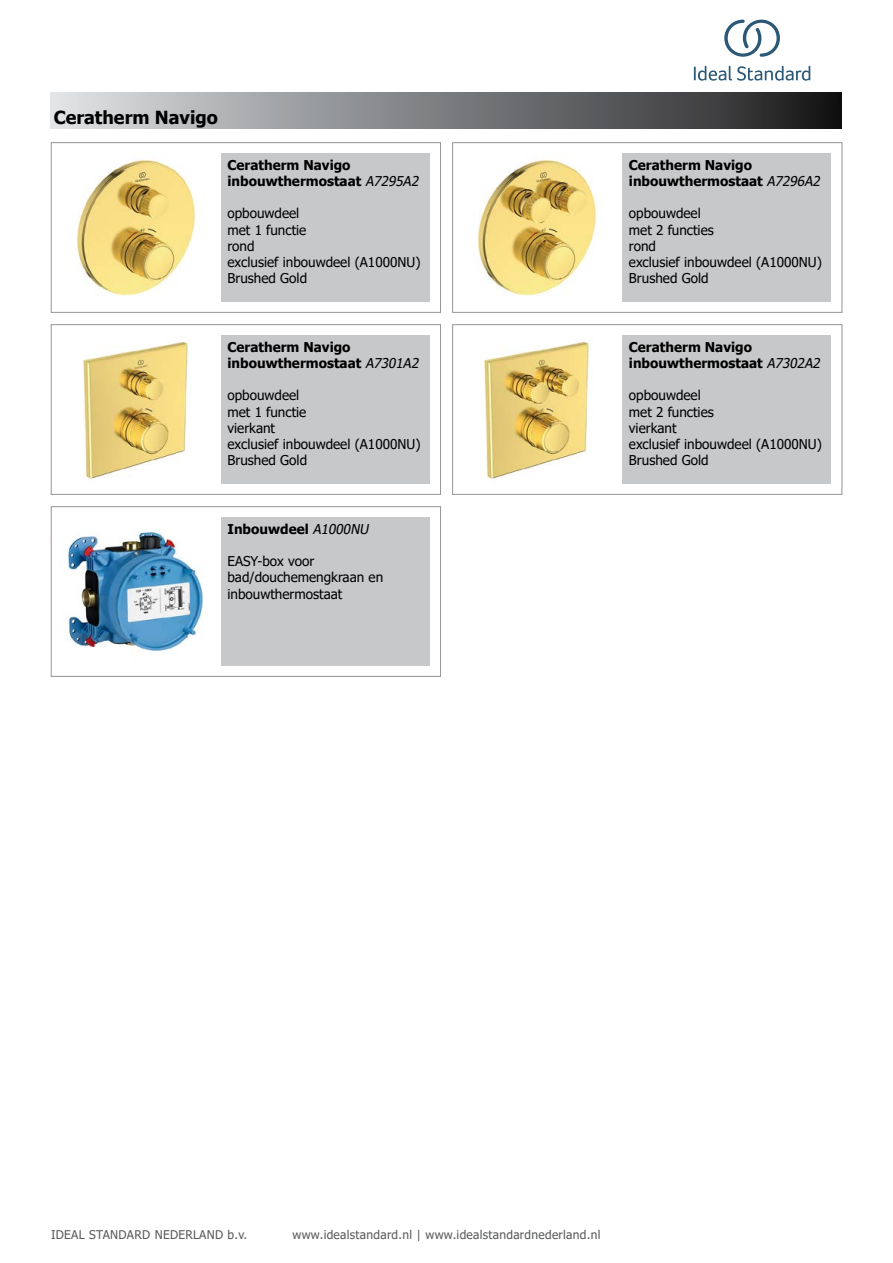
<style>
.page{position:relative;width:893px;height:1263px;background:#fff}
.page>*{position:absolute;margin:0;border:0;box-sizing:border-box;transform-origin:0 0}
.t1{font:700 18px "Tahoma";color:#000}
.t2{font:13.5px/16.2px "Tahoma";color:#000}
.t3{font:700 13.5px/16.2px "Tahoma";color:#000}
.t4{font:12px "Tahoma";letter-spacing:.025em;color:#58595b}
.s1{font-weight:400;font-style:italic}
</style>
<div class="page">
<div style="left:51px;top:92px;width:791px;height:37px;background:linear-gradient(to right,#dee1e3,#1a1a1b)"></div>
<div style="left:51px;top:142px;width:390px;height:171px;border:1px solid #939598"></div>
<img style="left:76px;top:159px;width:120px;height:137px">
<div style="left:221px;top:153px;width:209px;height:149px;background:#c7c8ca"></div>
<div style="left:452px;top:142px;width:390px;height:171px;border:1px solid #939598"></div>
<img style="left:477px;top:157px;width:120px;height:139px">
<div style="left:622px;top:153px;width:209px;height:149px;background:#c7c8ca"></div>
<div style="left:51px;top:324px;width:390px;height:171px;border:1px solid #939598"></div>
<img style="left:83px;top:341px;width:106px;height:138px">
<div style="left:221px;top:335px;width:209px;height:149px;background:#c7c8ca"></div>
<div style="left:452px;top:324px;width:390px;height:171px;border:1px solid #939598"></div>
<img style="left:483px;top:341px;width:107px;height:138px">
<div style="left:622px;top:335px;width:209px;height:149px;background:#c7c8ca"></div>
<div style="left:51px;top:506px;width:390px;height:170px;border:1px solid #939598"></div>
<img style="left:67px;top:528px;width:137px;height:126px">
<div style="left:221px;top:517px;width:209px;height:149px;background:#c7c8ca"></div>
<svg style="left:694px;top:66px;width:116px;height:15px"></svg>
<svg style="left:724px;top:20px;width:56px;height:37px"></svg>
<h1 class="t1" style="left:54px;top:105px;width:166px">Ceratherm Navigo</h1>
<p class="t3" style="left:227px;top:157px;width:196px">Ceratherm Navigo inbouwthermostaat <span class="s1">A7295A2</span></p>
<p class="t2" style="left:227px;top:206px;width:194px">opbouwdeel<br>met 1 functie<br>rond<br>exclusief inbouwdeel (A1000NU)<br>Brushed Gold</p>
<p class="t3" style="left:227px;top:339px;width:196px">Ceratherm Navigo inbouwthermostaat <span class="s1">A7301A2</span></p>
<p class="t2" style="left:227px;top:388px;width:194px">opbouwdeel<br>met 1 functie<br>vierkant<br>exclusief inbouwdeel (A1000NU)<br>Brushed Gold</p>
<p class="t3" style="left:227px;top:521px;width:146px">Inbouwdeel <span class="s1">A1000NU</span></p>
<p class="t2" style="left:227px;top:554px;width:157px">EASY-box voor bad/douchemengkraan en inbouwthermostaat</p>
<p class="t3" style="left:629px;top:157px;width:196px">Ceratherm Navigo inbouwthermostaat <span class="s1">A7296A2</span></p>
<p class="t2" style="left:629px;top:206px;width:194px">opbouwdeel<br>met 2 functies<br>rond<br>exclusief inbouwdeel (A1000NU)<br>Brushed Gold</p>
<p class="t3" style="left:629px;top:339px;width:196px">Ceratherm Navigo inbouwthermostaat <span class="s1">A7302A2</span></p>
<p class="t2" style="left:629px;top:388px;width:194px">opbouwdeel<br>met 2 functies<br>vierkant<br>exclusief inbouwdeel (A1000NU)<br>Brushed Gold</p>
<p class="t4" style="left:51px;top:1227px;width:198px">IDEAL STANDARD NEDERLAND b.v.</p>
<p class="t4" style="left:292px;top:1227px;width:309px">www.idealstandard.nl | www.idealstandardnederland.nl</p>
</div>
